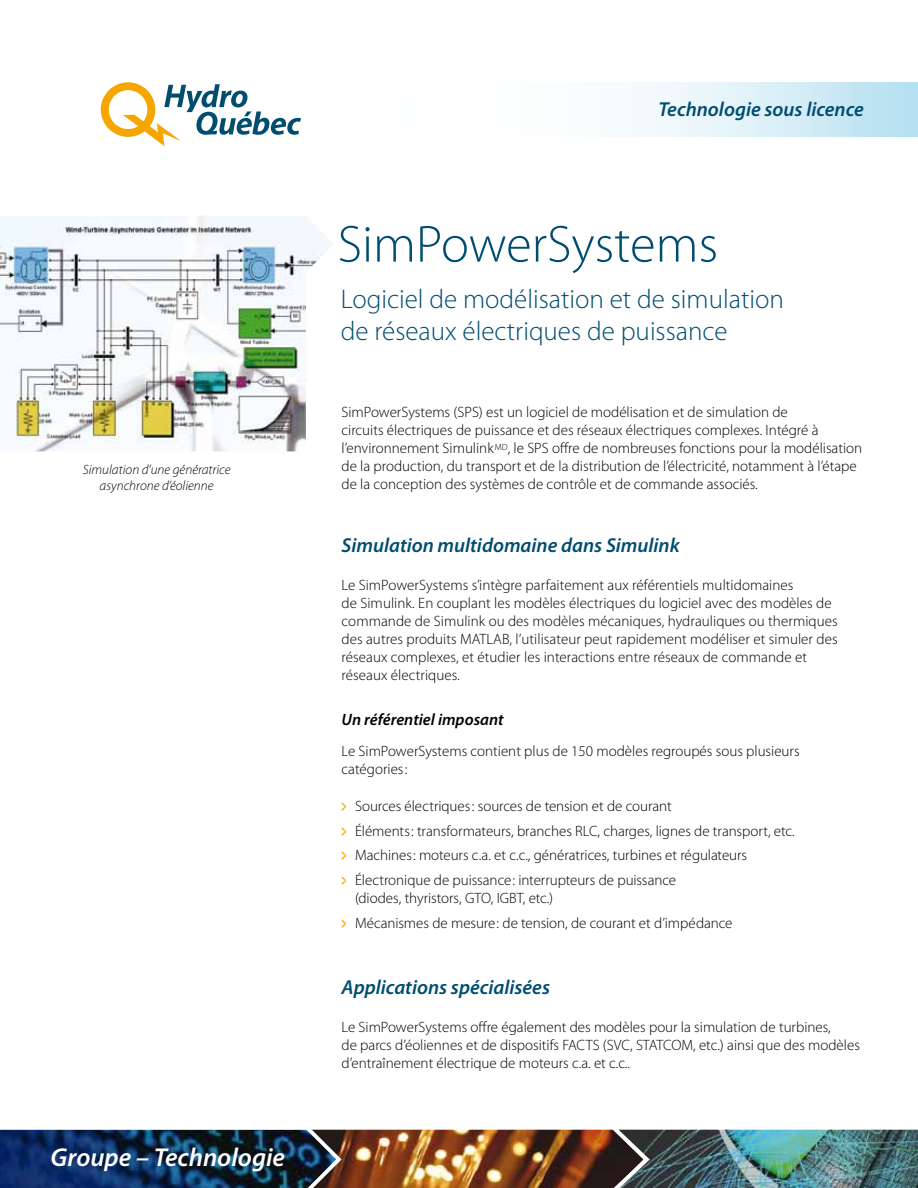
<style>
.page{position:relative;width:918px;height:1188px;background:#fff}
.page>*{position:absolute;margin:0;border:0;box-sizing:border-box;transform-origin:0 0}
.t1{font:300 52.5px "Myriad Pro";color:#004d70}
.t2{font:300 27px/32.4px "Myriad Pro";color:#004d70}
.t3{font:italic 600 25.95px "Myriad Pro";color:#fff}
.t4{font:italic 600 20.25px "Myriad Pro";color:#004d70}
.t5{font:italic 600 16.5px "Myriad Pro";color:#000}
.t6{font:300 15px/18px "Myriad Pro";color:#000}
.t7{font:italic 300 13.5px/16.2px "Myriad Pro";color:#000;text-align:center}
.s1{font-weight:700;font-size:16.5px;color:#f6a600}
</style>
<div class="page">
<svg style="left:101px;top:82px;width:200px;height:64px"></svg>
<img style="left:0;top:1129px;width:918px;height:59px">
<img style="left:0;top:216px;width:333px;height:235px">
<div style="left:387px;top:82px;width:531px;height:54px;background:#bae2f2"></div>
<svg style="left:387px;top:82px;width:475px;height:55px;background:#eef7fb"></svg>
<p class="t7" style="left:83px;top:462px;width:149px">Simulation d’une génératrice asynchrone d’éolienne</p>
<h3 class="t3" style="left:51px;top:1143px;width:236px">Groupe – Technologie</h3>
<h3 class="t4" style="left:658px;top:98px;width:207px">Technologie sous licence</h3>
<h1 class="t1" style="left:338px;top:215px;width:382px">SimPowerSystems</h1>
<h2 class="t2" style="left:341px;top:283px;width:444px">Logiciel de modélisation et de simulation de réseaux électriques de puissance</h2>
<p class="t6" style="left:342px;top:403px;width:522px">SimPowerSystems (SPS) est un logiciel de modélisation et de simulation de<br>circuits électriques de puissance et des réseaux électriques complexes. Intégré à l’environnement Simulink<sup>MD</sup>, le SPS offre de nombreuses fonctions pour la modélisation de la production, du transport et de la distribution de l’électricité, notamment à l’étape de la conception des systèmes de contrôle et de commande associés.</p>
<h3 class="t4" style="left:342px;top:534px;width:340px">Simulation multidomaine dans Simulink</h3>
<p class="t6" style="left:342px;top:576px;width:498px">Le SimPowerSystems s’intègre parfaitement aux référentiels multidomaines<br>de Simulink. En couplant les modèles électriques du logiciel avec des modèles de commande de Simulink ou des modèles mécaniques, hydrauliques ou thermiques des autres produits MATLAB, l’utilisateur peut rapidement modéliser et simuler des réseaux complexes, et étudier les interactions entre réseaux de commande et réseaux électriques.</p>
<p class="t5" style="left:342px;top:710px;width:164px">Un référentiel imposant</p>
<p class="t6" style="left:342px;top:742px;width:460px">Le SimPowerSystems contient plus de 150 modèles regroupés sous plusieurs catégories :</p>
<p class="t6" style="left:342px;top:794px;width:455px;line-height:24.8px"><span class="s1">&gt;</span> Sources électriques : sources de tension et de courant<br><span class="s1">&gt;</span> Éléments : transformateurs, branches RLC, charges, lignes de transport, etc. <span class="s1">&gt;</span> Machines : moteurs c.a. et c.c., génératrices, turbines et régulateurs<br><span class="s1">&gt;</span> Électronique de puissance : interrupteurs de puissance</p>
<p class="t6" style="left:342px;top:886px;width:392px;line-height:24.8px;text-indent:14px">(diodes, thyristors, GTO, IGBT, etc.)<br><span class="s1">&gt;</span> Mécanismes de mesure : de tension, de courant et d’impédance</p>
<h3 class="t4" style="left:342px;top:976px;width:210px">Applications spécialisées</h3>
<p class="t6" style="left:342px;top:1019px;width:520px">Le SimPowerSystems offre également des modèles pour la simulation de turbines,<br>de parcs d’éoliennes et de dispositifs FACTS (SVC, STATCOM, etc.) ainsi que des modèles d’entraînement électrique de moteurs c.a. et c.c..</p>
</div>
